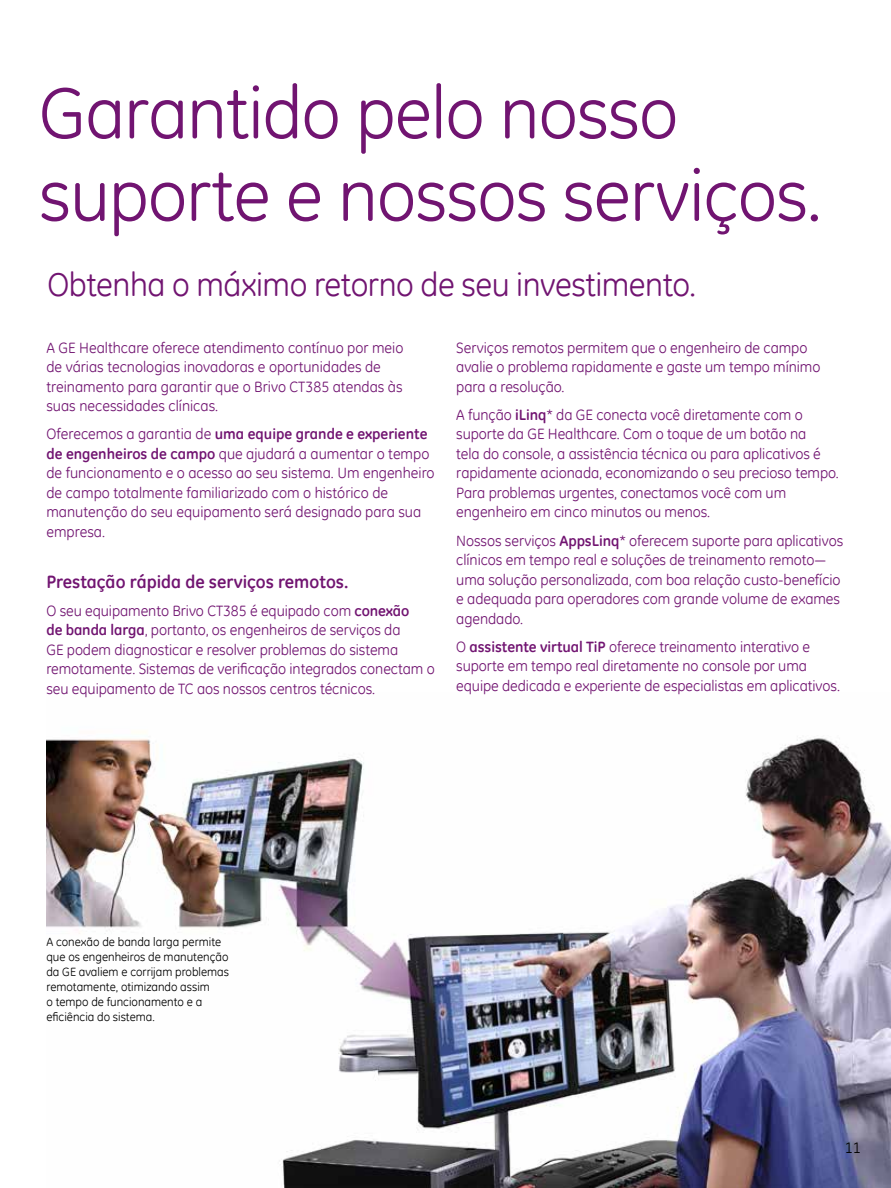
<style>
.page{position:relative;width:891px;height:1188px;background:#fff}
.page>*{position:absolute;margin:0;border:0;box-sizing:border-box;transform-origin:0 0}
.t1{font:73.5px/82.5px "GE Inspira";letter-spacing:-.015em;color:#711471}
.t2{font:33px "GE Inspira";letter-spacing:-.015em;color:#711471}
.t3{font:700 18px "GE Inspira";color:#711471}
.t4{font:15px/19.5px "GE Inspira";letter-spacing:-.005em;color:#711471}
.t5{font:15px "GE Inspira";color:#000}
.t6{font:12px/15px "GE Inspira";color:#000}
.s1{font-weight:700}
</style>
<div class="page">
<img style="left:46px;top:738px;width:845px;height:450px">
<h1 class="t1" style="left:39px;top:70px;width:784px">Garantido pelo nosso suporte e nossos serviços.</h1>
<h2 class="t2" style="left:48px;top:263px;width:650px">Obtenha o máximo retorno de seu investimento.</h2>
<p class="t4" style="left:46px;top:338px;width:359px">A GE Healthcare oferece atendimento contínuo por meio de várias tecnologias inovadoras e oportunidades de treinamento para garantir que o Brivo CT385 atendas às suas necessidades clínicas.</p>
<p class="t4" style="left:46px;top:424px;width:390px">Oferecemos a garantia de <span class="s1">uma equipe grande e experiente de engenheiros de campo</span> que ajudará a aumentar o tempo de funcionamento e o acesso ao seu sistema. Um engenheiro de campo totalmente familiarizado com o histórico de manutenção do seu equipamento será designado para sua empresa.</p>
<p class="t3" style="left:46px;top:570px;width:304px">Prestação rápida de serviços remotos.</p>
<p class="t4" style="left:46px;top:600px;width:390px">O seu equipamento Brivo CT385 é equipado com <span class="s1">conexão<br>de banda larga</span>, portanto, os engenheiros de serviços da<br>GE podem diagnosticar e resolver problemas do sistema remotamente. Sistemas de verificação integrados conectam o seu equipamento de TC aos nossos centros técnicos.</p>
<p class="t4" style="left:456px;top:338px;width:366px">Serviços remotos permitem que o engenheiro de campo avalie o problema rapidamente e gaste um tempo mínimo para a resolução.</p>
<p class="t4" style="left:456px;top:405px;width:384px">A função <span class="s1">iLinq</span>* da GE conecta você diretamente com o suporte da GE Healthcare. Com o toque de um botão na<br>tela do console, a assistência técnica ou para aplicativos é rapidamente acionada, economizando o seu precioso tempo.<br>Para problemas urgentes, conectamos você com um engenheiro em cinco minutos ou menos.</p>
<p class="t4" style="left:456px;top:530px;width:388px">Nossos serviços <span class="s1">AppsLinq</span>* oferecem suporte para aplicativos clínicos em tempo real e soluções de treinamento remoto— uma solução personalizada, com boa relação custo-benefício e adequada para operadores com grande volume de exames agendado.</p>
<p class="t4" style="left:456px;top:636px;width:385px">O <span class="s1">assistente virtual TiP</span> oferece treinamento interativo e suporte em tempo real diretamente no console por uma equipe dedicada e experiente de especialistas em aplicativos.</p>
<p class="t6" style="left:46px;top:934px;width:184px">A conexão de banda larga permite que os engenheiros de manutenção da GE avaliem e corrijam problemas remotamente, otimizando assim<br>o tempo de funcionamento e a eficiência do sistema.</p>
<p class="t5" style="left:845px;top:1138px;width:17px">11</p>
</div>
